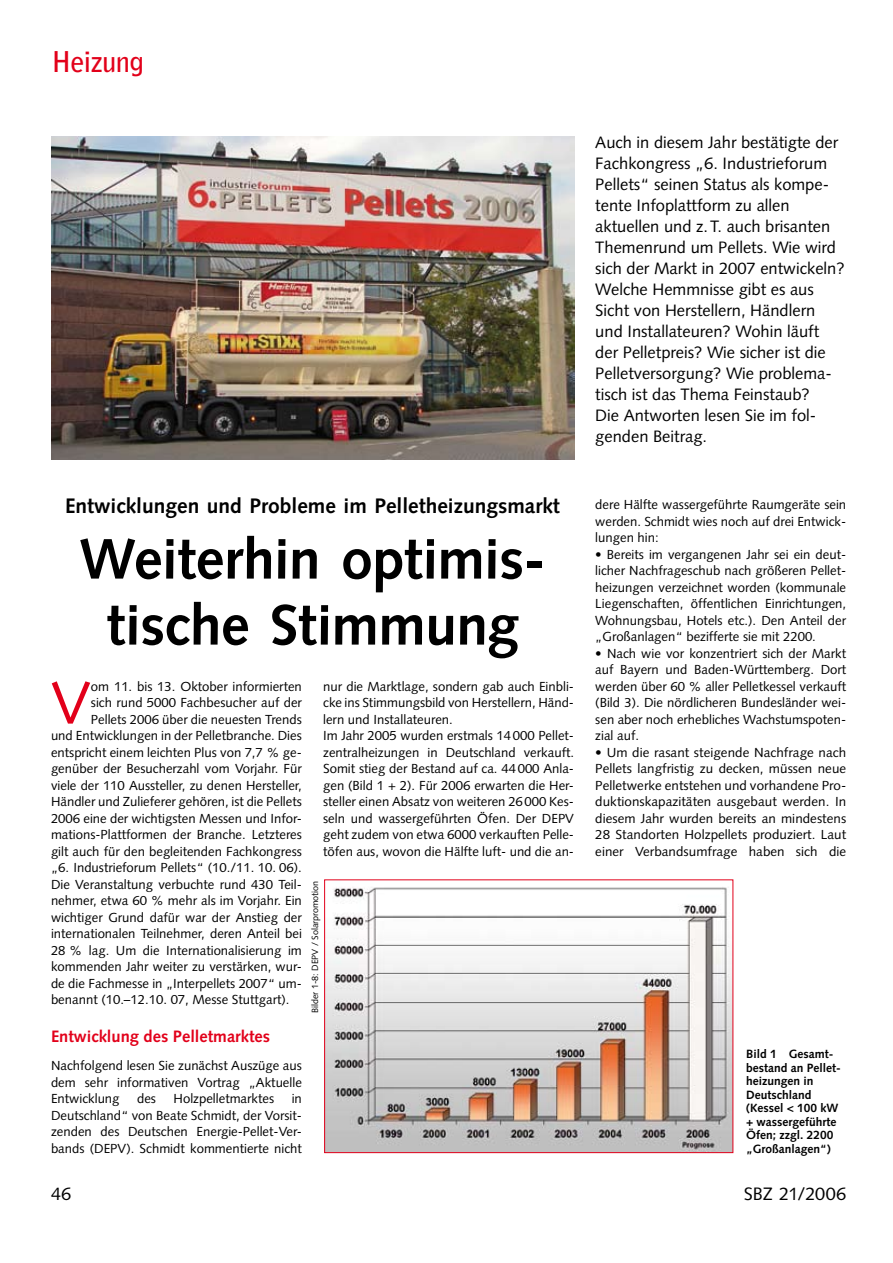
<style>
.page{position:relative;width:893px;height:1263px;background:#fff}
.page>*{position:absolute;margin:0;border:0;box-sizing:border-box;transform-origin:0 0}
.t1{font:59.85px "Syntax LT Std";color:#e2001a}
.t2{font:700 57px/66px "Syntax LT Std";letter-spacing:-.01em;color:#000;text-align:center}
.t3{font:700 28.5px "Bell Gothic Std";letter-spacing:-.035em;color:#e2001a}
.t4{font:700 21px "Syntax LT Std";color:#000}
.t5{font:18px "Syntax LT Std";color:#000}
.t6{font:16.5px/21px "Syntax LT Std";color:#000}
.t7{font:700 16.5px "Syntax LT Std";color:#e2001a}
.t8{font:13.2px/16.5px "Syntax LT Std";color:#000;text-align:justify}
.t9{font:700 12px/13.5px "Syntax LT Std";color:#000}
.t10{font:9px "Syntax LT Std";color:#000}
</style>
<div class="page">
<img style="left:51px;top:136px;width:523px;height:324px">
<img style="left:326px;top:887px;width:405px;height:264px">
<div style="left:324px;top:879px;width:409px;height:274px;border:1px solid #e2001a"></div>
<h3 class="t3" style="left:51px;top:45px;width:94px">Heizung</h3>
<h3 class="t4" style="left:65px;top:493px;width:496px">Entwicklungen und Probleme im Pelletheizungsmarkt</h3>
<h2 class="t2" style="left:79px;top:526px;width:468px">Weiterhin optimis&shy;tische Stimmung</h2>
<h1 class="t1" style="left:51px;top:667px;width:41px">V</h1>
<p class="t8" style="left:91px;top:678px;width:212px">om 11. bis 13. Oktober informierten</p>
<p class="t8" style="left:91px;top:694px;width:212px">sich rund 5000 Fachbesucher auf der</p>
<p class="t8" style="left:91px;top:711px;width:212px">Pellets 2006 über die neuesten Trends</p>
<p class="t8" style="left:51px;top:727px;width:252px">und Entwicklungen in der Pelletbranche. Dies</p>
<p class="t8" style="left:51px;top:744px;width:252px">entspricht einem leichten Plus von 7,7 % ge-</p>
<p class="t8" style="left:51px;top:760px;width:252px">genüber der Besucherzahl vom Vorjahr. Für</p>
<p class="t8" style="left:51px;top:777px;width:252px">viele der 110 Aussteller, zu denen Hersteller,</p>
<p class="t8" style="left:51px;top:793px;width:252px">Händler und Zulieferer gehören, ist die Pellets</p>
<p class="t8" style="left:51px;top:810px;width:252px">2006 eine der wichtigsten Messen und Infor-</p>
<p class="t8" style="left:51px;top:826px;width:252px">mations-Plattformen der Branche. Letzteres</p>
<p class="t8" style="left:51px;top:843px;width:252px">gilt auch für den begleitenden Fachkongress</p>
<p class="t8" style="left:51px;top:859px;width:252px">„6. Industrieforum Pellets“ (10./11. 10. 06).</p>
<p class="t8" style="left:51px;top:876px;width:252px">Die Veranstaltung verbuchte rund 430 Teil-</p>
<p class="t8" style="left:51px;top:892px;width:252px">nehmer, etwa 60 % mehr als im Vorjahr. Ein</p>
<p class="t8" style="left:51px;top:909px;width:252px">wichtiger Grund dafür war der Anstieg der</p>
<p class="t8" style="left:51px;top:925px;width:252px">internationalen Teilnehmer, deren Anteil bei</p>
<p class="t8" style="left:51px;top:942px;width:252px">28 % lag. Um die Internationalisierung im</p>
<p class="t8" style="left:51px;top:958px;width:252px">kommenden Jahr weiter zu verstärken, wur-</p>
<p class="t8" style="left:51px;top:975px;width:252px">de die Fachmesse in „Interpellets 2007“ um-</p>
<p class="t8" style="left:51px;top:991px;width:240px">benannt (10.–12.10. 07, Messe Stuttgart).</p>
<p class="t7" style="left:51px;top:1026px;width:221px">Entwicklung des Pelletmarktes</p>
<p class="t8" style="left:51px;top:1057px;width:252px">Nachfolgend lesen Sie zunächst Auszüge aus dem sehr informativen Vortrag „Aktuelle Entwicklung</p>
<p class="t8" style="left:137px;top:1090px;width:20px">des</p>
<p class="t8" style="left:174px;top:1090px;width:102px">Holzpelletmarktes</p>
<p class="t8" style="left:51px;top:1090px;width:252px;text-indent:241px">in Deutschland“ von Beate Schmidt, der Vorsit&shy;zenden des Deutschen Energie-Pellet-Ver&shy;bands (DEPV). Schmidt kommentierte nicht</p>
<p class="t8" style="left:323px;top:678px;width:252px;text-align:left">nur die Marktlage, sondern gab auch Einbli&shy;cke ins Stimmungsbild von Herstellern, Händ&shy;lern und Installateuren.<br>Im Jahr 2005 wurden erstmals 14000 Pellet&shy;zentralheizungen in Deutschland verkauft.<br>Somit stieg der Bestand auf ca. 44000 Anla&shy;gen (Bild 1 + 2). Für 2006 erwarten die Her&shy;steller einen Absatz von weiteren 26000 Kes&shy;seln und wassergeführten Öfen. Der DEPV geht zudem von etwa 6000 verkauften Pelle&shy;töfen aus, wovon die Hälfte luft- und die an-</p>
<p class="t10" style="left:310px;top:1013px;width:134px;rotate:-90deg">Bilder 1-8: DEPV / Solarpromotion</p>
<p class="t6" style="left:595px;top:132px;width:251px">Auch in diesem Jahr bestätigte der<br>Fachkongress „6. Industrieforum<br>Pellets“ seinen Status als kompe&shy;tente Infoplattform zu allen aktuellen und z.T. auch brisanten<br>Themenrund um Pellets. Wie wird sich der Markt in 2007 entwickeln?<br>Welche Hemmnisse gibt es aus<br>Sicht von Herstellern, Händlern und Installateuren? Wohin läuft der Pelletpreis? Wie sicher ist die<br>Pelletversorgung? Wie problema&shy;tisch ist das Thema Feinstaub?<br>Die Antworten lesen Sie im fol&shy;genden Beitrag.</p>
<p class="t8" style="left:595px;top:496px;width:252px">dere Hälfte wassergeführte Raumgeräte sein werden. Schmidt wies noch auf drei Entwick&shy;lungen hin:</p>
<p class="t8" style="left:595px;top:546px;width:252px">• Bereits im vergangenen Jahr sei ein deut&shy;licher Nachfrageschub nach größeren Pellet&shy;heizungen verzeichnet worden (kommunale Liegenschaften, öffentlichen Einrichtungen, Wohnungsbau, Hotels etc.). Den Anteil der „Großanlagen“ bezifferte sie mit 2200.</p>
<p class="t8" style="left:595px;top:645px;width:252px">• Nach wie vor konzentriert sich der Markt auf Bayern und Baden-Württemberg. Dort werden über 60 % aller Pelletkessel verkauft (Bild 3). Die nördlicheren Bundesländer wei&shy;sen aber noch erhebliches Wachstumspoten&shy;zial auf.</p>
<p class="t8" style="left:595px;top:744px;width:252px">• Um die rasant steigende Nachfrage nach Pellets langfristig zu decken, müssen neue Pelletwerke entstehen und vorhandene Pro&shy;duktionskapazitäten ausgebaut werden. In diesem Jahr wurden bereits an mindestens 28 Standorten Holzpellets produziert. Laut einer Verbandsumfrage haben sich die</p>
<p class="t9" style="left:746px;top:1047px;width:96px">Bild 1 Gesamt&shy;bestand an Pellet&shy;heizungen in<br>Deutschland (Kessel &lt; 100 kW + wassergeführte<br>Öfen; zzgl. 2200 „Großanlagen“)</p>
<h3 class="t5" style="left:51px;top:1183px;width:22px">46</h3>
<h3 class="t5" style="left:744px;top:1183px;width:104px">SBZ 21/2006</h3>
</div>
